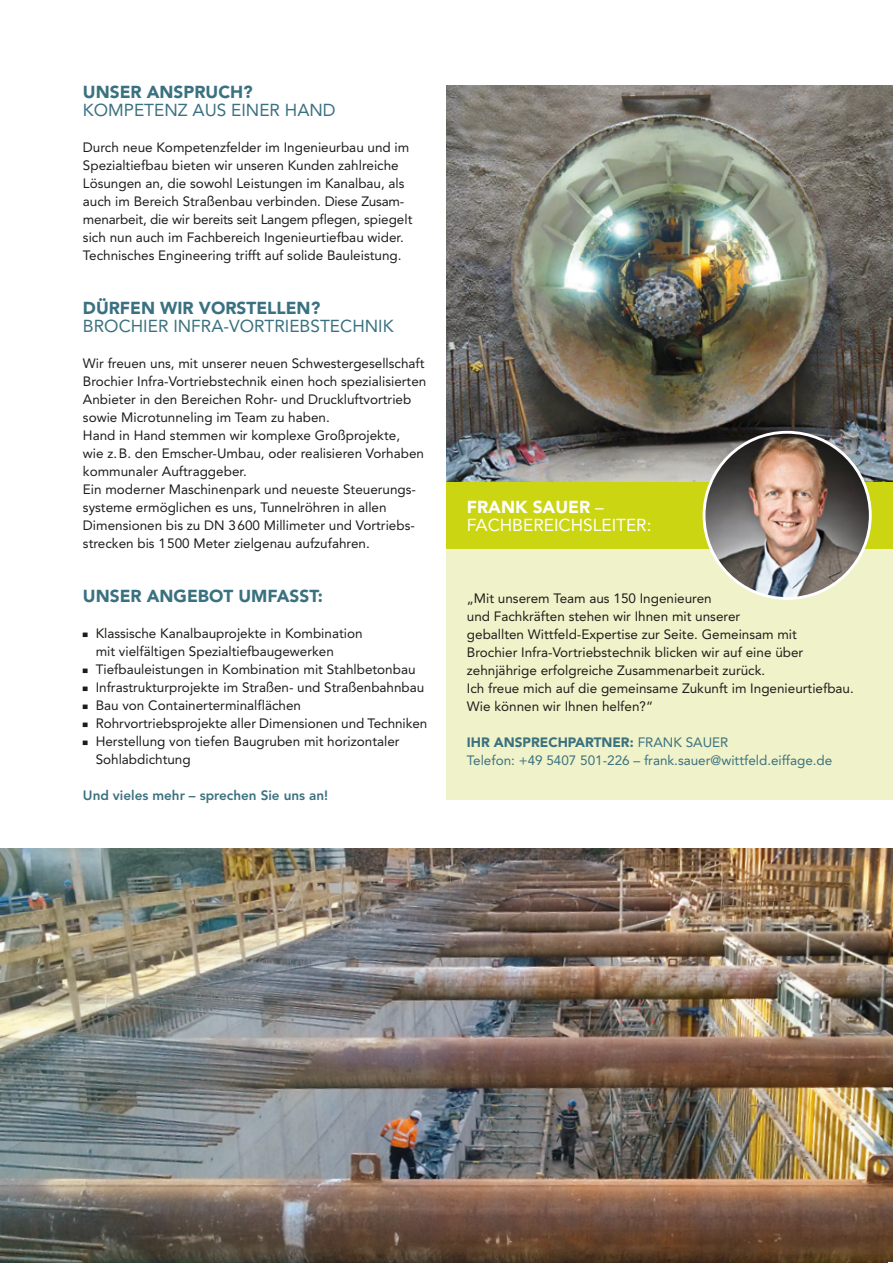
<style>
.page{position:relative;width:893px;height:1263px;background:#fff}
.page>*{position:absolute;margin:0;border:0;box-sizing:border-box;transform-origin:0 0}
.t1{font:900 17.25px "Avenir LT Std";color:#3a7180}
.t2{font:17.25px "Avenir LT Std";color:#3a7180}
.t3{font:17.25px "Avenir LT Std";color:#fff}
.t4{font:900 17.25px "Avenir LT Std";color:#fff}
.t5{font:13.5px/18px "Avenir LT Std";color:#1d1d1b}
.t6{font:13.5px "Avenir LT Std";color:#3a7180}
.t7{font:800 13.5px "Avenir LT Std";color:#3a7180}
.t8{font:900 13.5px "Avenir LT Std";color:#3a7180}
.s1{font-weight:900}
.s2{font-weight:400}
</style>
<div class="page">
<img style="left:446px;top:85px;width:447px;height:397px">
<div style="left:446px;top:519px;width:447px;height:281px;background:#f0f2c9"></div>
<div style="left:446px;top:482px;width:447px;height:67px;background:#cbd512"></div>
<svg style="left:83px;top:632px;width:5px;height:5px"></svg>
<svg style="left:83px;top:668px;width:5px;height:5px"></svg>
<svg style="left:83px;top:686px;width:5px;height:5px"></svg>
<svg style="left:83px;top:704px;width:5px;height:5px"></svg>
<svg style="left:83px;top:722px;width:5px;height:5px"></svg>
<svg style="left:83px;top:740px;width:5px;height:5px"></svg>
<img style="left:704px;top:432px;width:166px;height:166px;border-radius:83px">
<img style="left:0;top:848px;width:893px;height:415px">
<p class="t1" style="left:83px;top:82px;width:171px">UNSER ANSPRUCH?</p>
<p class="t2" style="left:83px;top:100px;width:254px">KOMPETENZ AUS EINER HAND</p>
<p class="t5" style="left:83px;top:139px;width:328px">Durch neue Kompetenzfelder im Ingenieurbau und im</p>
<p class="t5" style="left:83px;top:157px;width:317px">Spezialtiefbau bieten wir unseren Kunden zahlreiche</p>
<p class="t5" style="left:83px;top:175px;width:323px">Lösungen an, die sowohl Leistungen im Kanalbau, als</p>
<p class="t5" style="left:83px;top:193px;width:323px">auch im Bereich Straßenbau verbinden. Diese Zusam-</p>
<p class="t5" style="left:83px;top:211px;width:331px">menarbeit, die wir bereits seit Langem pflegen, spiegelt</p>
<p class="t5" style="left:83px;top:229px;width:322px">sich nun auch im Fachbereich Ingenieurtiefbau wider.</p>
<p class="t5" style="left:83px;top:247px;width:320px">Technisches Engineering trifft auf solide Bauleistung.</p>
<p class="t1" style="left:83px;top:298px;width:239px">DÜRFEN WIR VORSTELLEN?</p>
<p class="t2" style="left:83px;top:316px;width:312px">BROCHIER INFRA-VORTRIEBSTECHNIK</p>
<p class="t5" style="left:83px;top:355px;width:345px">Wir freuen uns, mit unserer neuen Schwestergesellschaft Brochier Infra-Vortriebstechnik einen hoch spezialisierten Anbieter in den Bereichen Rohr- und Druckluftvortrieb sowie Microtunneling im Team zu haben.</p>
<p class="t5" style="left:83px;top:427px;width:319px">Hand in Hand stemmen wir komplexe Großprojekte,</p>
<p class="t5" style="left:83px;top:445px;width:343px">wie z.B. den Emscher-Umbau, oder realisieren Vorhaben</p>
<p class="t5" style="left:83px;top:463px;width:165px">kommunaler Auftraggeber.</p>
<p class="t5" style="left:83px;top:481px;width:335px">Ein moderner Maschinenpark und neueste Steuerungs-</p>
<p class="t5" style="left:83px;top:499px;width:305px">systeme ermöglichen es uns, Tunnelröhren in allen</p>
<p class="t5" style="left:83px;top:517px;width:333px">Dimensionen bis zu DN 3600 Millimeter und Vortriebs&shy;strecken bis 1500 Meter zielgenau aufzufahren.</p>
<p class="t1" style="left:83px;top:586px;width:242px">UNSER ANGEBOT UMFASST:</p>
<p class="t5" style="left:84px;top:625px;width:280px"><span class="s1">–</span> Klassische Kanalbauprojekte in Kombination</p>
<p class="t5" style="left:96px;top:643px;width:240px">mit vielfältigen Spezialtiefbaugewerken</p>
<p class="t5" style="left:84px;top:661px;width:333px"><span class="s1">–</span> Tiefbauleistungen in Kombination mit Stahlbetonbau</p>
<p class="t5" style="left:84px;top:679px;width:342px"><span class="s1">–</span> Infrastrukturprojekte im Straßen- und Straßenbahnbau</p>
<p class="t5" style="left:84px;top:697px;width:218px"><span class="s1">–</span> Bau von Containerterminalflächen</p>
<p class="t5" style="left:84px;top:715px;width:345px"><span class="s1">–</span> Rohrvortriebsprojekte aller Dimensionen und Techniken</p>
<p class="t5" style="left:84px;top:733px;width:317px"><span class="s1">–</span> Herstellung von tiefen Baugruben mit horizontaler</p>
<p class="t5" style="left:96px;top:751px;width:97px">Sohlabdichtung</p>
<p class="t7" style="left:83px;top:787px;width:247px">Und vieles mehr – sprechen Sie uns an!</p>
<p class="t4" style="left:467px;top:496px;width:138px">FRANK SAUER <span class="s2">–</span></p>
<p class="t3" style="left:467px;top:515px;width:186px">FACHBEREICHSLEITER:</p>
<p class="t5" style="left:467px;top:589px;width:246px">„Mit unserem Team aus 150 Ingenieuren</p>
<p class="t5" style="left:467px;top:607px;width:275px">und Fachkräften stehen wir Ihnen mit unserer</p>
<p class="t5" style="left:467px;top:625px;width:332px">geballten Wittfeld-Expertise zur Seite. Gemeinsam mit</p>
<p class="t5" style="left:467px;top:643px;width:338px">Brochier Infra-Vortriebstechnik blicken wir auf eine über</p>
<p class="t5" style="left:467px;top:661px;width:300px">zehnjährige erfolgreiche Zusammenarbeit zurück.</p>
<p class="t5" style="left:467px;top:679px;width:388px">Ich freue mich auf die gemeinsame Zukunft im Ingenieurtiefbau.</p>
<p class="t5" style="left:467px;top:697px;width:188px">Wie können wir Ihnen helfen?“</p>
<p class="t8" style="left:467px;top:734px;width:263px">IHR ANSPRECHPARTNER: <span class="s2">FRANK SAUER</span></p>
<p class="t6" style="left:467px;top:752px;width:367px">Telefon: +49 5407 501-226 – frank.sauer@wittfeld.eiffage.de</p>
</div>
